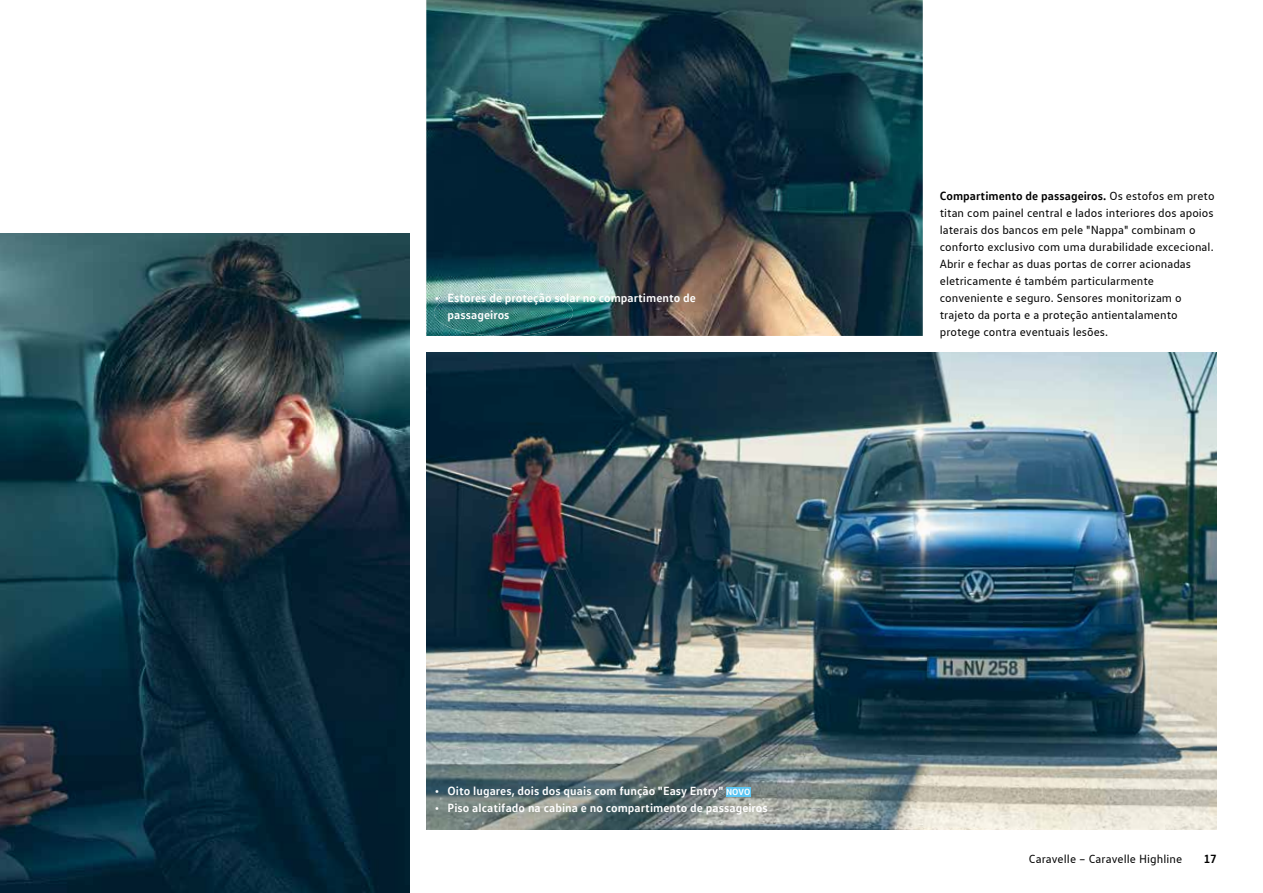
<style>
.page{position:relative;width:1263px;height:893px;background:#fff}
.page>*{position:absolute;margin:0;border:0;box-sizing:border-box;transform-origin:0 0}
.t1{font:12px/17px "VW Text";letter-spacing:.005em;color:#000}
.t2{font:700 12px/17px "VW Text";letter-spacing:.005em;color:#fff}
.t3{font:700 12px "VW Text";color:#000}
.s1{font-weight:700}
.s2{font-size:9px}
</style>
<div class="page">
<img style="left:0;top:234px;width:409px;height:659px">
<img style="left:426px;top:0;width:497px;height:336px">
<img style="left:434px;top:290px;width:139px;height:46px">
<img style="left:426px;top:353px;width:790px;height:476px">
<div style="left:726px;top:788px;width:24px;height:9px;background:#5bc5f2"></div>
<p class="t2" style="left:448px;top:289px;width:250px;text-indent:-13px">• Estores de proteção solar no compartimento de passageiros</p>
<p class="t1" style="left:940px;top:187px;width:276px"><span class="s1">Compartimento de passageiros.</span> Os estofos em preto titan com painel central e lados interiores dos apoios laterais dos bancos em pele "Nappa" combinam o conforto exclusivo com uma durabilidade excecional.<br>Abrir e fechar as duas portas de correr acionadas eletricamente é também particularmente conveniente e seguro. Sensores monitorizam o trajeto da porta e a proteção antientalamento protege contra eventuais lesões.</p>
<p class="t2" style="left:435px;top:782px;width:317px">• Oito lugares, dois dos quais com função "Easy Entry" <span class="s2">NOVO</span></p>
<p class="t2" style="left:435px;top:799px;width:334px">• Piso alcatifado na cabina e no compartimento de passageiros</p>
<p class="t1" style="left:1029px;top:850px;width:155px">Caravelle – Caravelle Highline</p>
<p class="t3" style="left:1204px;top:851px;width:14px">17</p>
</div>
